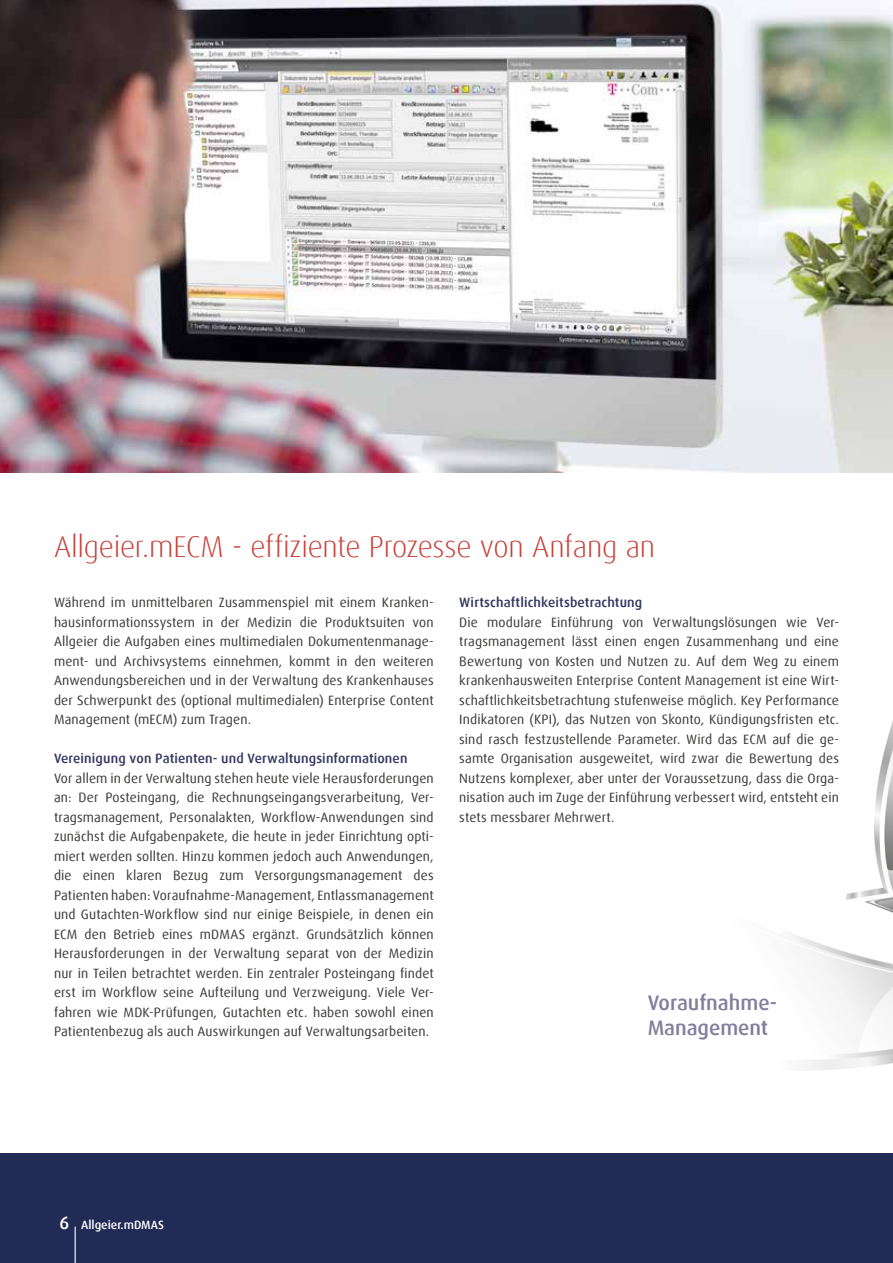
<style>
.page{position:relative;width:893px;height:1263px;background:#fff}
.page>*{position:absolute;margin:0;border:0;box-sizing:border-box;transform-origin:0 0}
.t1{font:300 30px "Dax Offc";letter-spacing:-.01em;color:#c73f37}
.t2{font:500 21px/25.2px "Dax Offc";color:#837e9c}
.t3{font:13.5px/19.5px "Dax Offc";letter-spacing:.01em;color:#3c3c3b;text-align:justify}
.t4{font:500 13.5px "Dax Offc";letter-spacing:.01em;color:#333660}
.t5{font:500 12px "Dax Offc";color:#fff}
.s1{font-size:18px}
</style>
<div class="page">
<div style="left:0;top:1154px;width:893px;height:109px;background:#212b55"></div>
<hr style="left:75px;top:1227px;width:1px;height:36px;background:#fff">
<img style="left:791px;top:721px;width:102px;height:349px">
<img style="left:0;top:0;width:893px;height:472px">
<h1 class="t1" style="left:54px;top:527px;width:603px">Allgeier.mECM - effiziente Prozesse von Anfang an</h1>
<p class="t3" style="left:54px;top:593px;width:381px">Während im unmittelbaren Zusammenspiel mit einem Kranken&shy;hausinformationssystem in der Medizin die Produktsuiten von Allgeier die Aufgaben eines multimedialen Dokumentenmanage&shy;ment- und Archivsystems einnehmen, kommt in den weiteren Anwendungsbereichen und in der Verwaltung des Krankenhauses der Schwerpunkt des (optional multimedialen) Enterprise Content Management (mECM) zum Tragen.</p>
<p class="t4" style="left:54px;top:750px;width:355px">Vereinigung von Patienten- und Verwaltungsinformationen</p>
<p class="t3" style="left:54px;top:768px;width:381px">Vor allem in der Verwaltung stehen heute viele Herausforderungen an: Der Posteingang, die Rechnungseingangsverarbeitung, Ver&shy;tragsmanagement, Personalakten, Workflow-Anwendungen sind zunächst die Aufgabenpakete, die heute in jeder Einrichtung opti&shy;miert werden sollten. Hinzu kommen jedoch auch Anwendungen, die einen klaren Bezug zum Versorgungsmanagement des Patienten haben: Voraufnahme-Management, Entlassmanagement und Gutachten-Workflow sind nur einige Beispiele, in denen ein ECM den Betrieb eines mDMAS ergänzt. Grundsätzlich können Herausforderungen in der Verwaltung separat von der Medizin nur in Teilen betrachtet werden. Ein zentraler Posteingang findet erst im Workflow seine Aufteilung und Verzweigung. Viele Ver&shy;fahren wie MDK-Prüfungen, Gutachten etc. haben sowohl einen Patientenbezug als auch Auswirkungen auf Verwaltungsarbeiten.</p>
<p class="t4" style="left:459px;top:594px;width:185px">Wirtschaftlichkeitsbetrachtung</p>
<p class="t3" style="left:459px;top:612px;width:381px">Die modulare Einführung von Verwaltungslösungen wie Ver&shy;tragsmanagement lässt einen engen Zusammenhang und eine Bewertung von Kosten und Nutzen zu. Auf dem Weg zu einem krankenhausweiten Enterprise Content Management ist eine Wirt&shy;schaftlichkeitsbetrachtung stufenweise möglich. Key Performance Indikatoren (KPI), das Nutzen von Skonto, Kündigungsfristen etc. sind rasch festzustellende Parameter. Wird das ECM auf die ge&shy;samte Organisation ausgeweitet, wird zwar die Bewertung des Nutzens komplexer, aber unter der Voraussetzung, dass die Orga&shy;nisation auch im Zuge der Einführung verbessert wird, entsteht ein stets messbarer Mehrwert.</p>
<h2 class="t2" style="left:648px;top:990px;width:131px">Voraufnahme-<br>Management</h2>
<p class="t5" style="left:59px;top:1217px;width:106px"><span class="s1">6</span> Allgeier.mDMAS</p>
</div>
